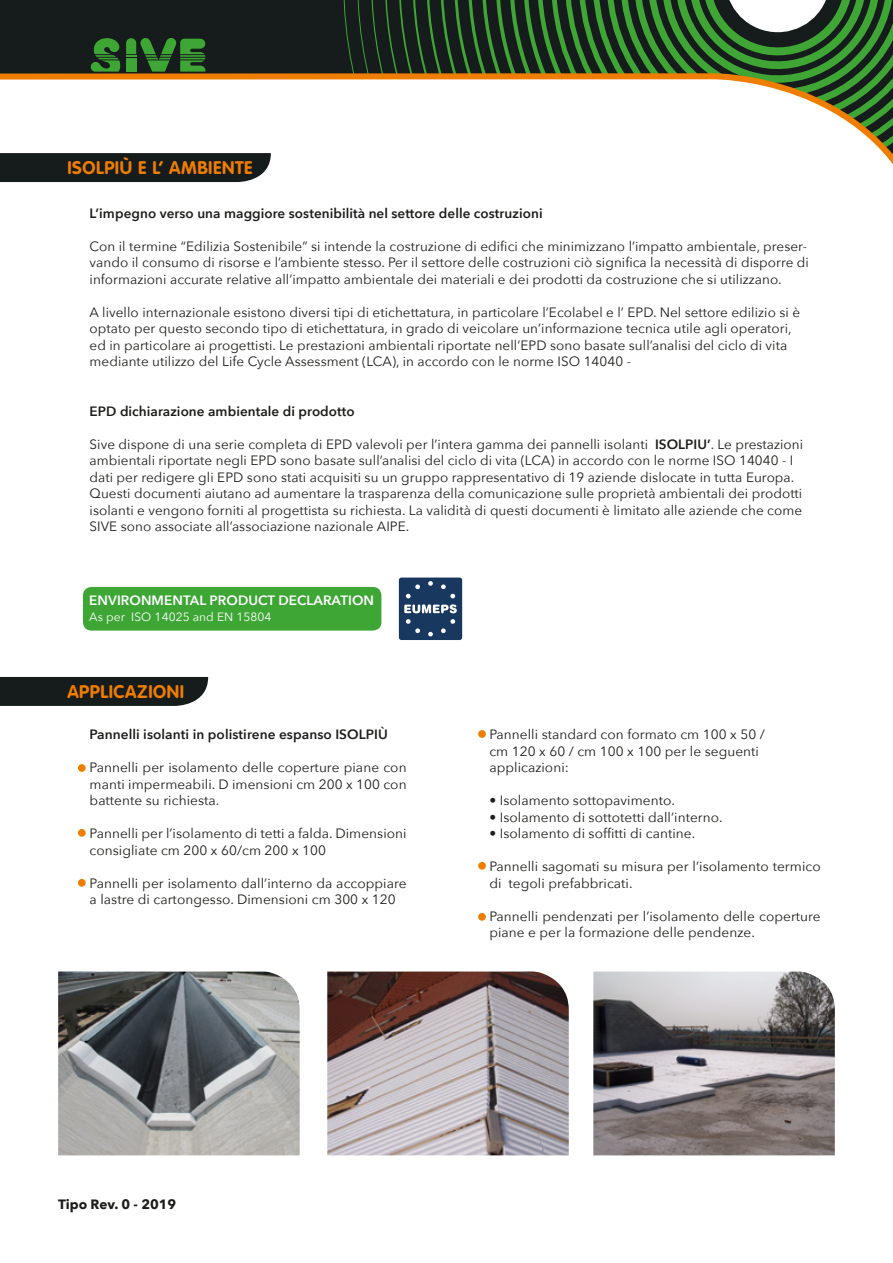
<style>
.page{position:relative;width:893px;height:1263px;background:#fff}
.page>*{position:absolute;margin:0;border:0;box-sizing:border-box;transform-origin:0 0}
.t1{font:700 18px "VAG Rounded LT";letter-spacing:.03em;color:#ef7d00}
.t2{font:13.5px/16.5px "Avenir Next";letter-spacing:.005em;color:#1d1d1b}
.t3{font:600 13.5px "Avenir Next";letter-spacing:.005em;color:#1d1d1b}
.t4{font:600 13.5px "Avenir Next";letter-spacing:.005em;color:#fff}
.t5{font:700 13.5px "Avenir Next";color:#1d1d1b}
.t6{font:12px "Avenir Next";letter-spacing:.005em;color:#fff}
.s1{font-weight:600}
</style>
<div class="page">
<div style="left:83px;top:587px;width:298px;height:44px;background:#3ea635;border-radius:9px"></div>
<div style="left:0;top:0;width:343px;height:71px;background:#161b1c"></div>
<svg style="left:343px;top:0;width:550px;height:71px;background:#305531"></svg>
<svg style="left:0;top:71px;width:893px;height:112px"></svg>
<svg style="left:126px;top:37px;width:79px;height:35px;background:#2c6829"></svg>
<svg style="left:91px;top:38px;width:29px;height:34px"></svg>
<div style="left:0;top:153px;width:271px;height:29px;background:#161b1c"></div>
<div style="left:0;top:677px;width:208px;height:29px;background:#161b1c"></div>
<div style="left:399px;top:577px;width:63px;height:63px;background:#18385f;border-radius:3px"></div>
<svg style="left:404px;top:581px;width:53px;height:55px"></svg>
<div style="left:478px;top:730px;width:8px;height:8px;background:#ef7d00;border-radius:50%"></div>
<div style="left:478px;top:913px;width:8px;height:8px;background:#ef7d00;border-radius:50%"></div>
<div style="left:478px;top:862px;width:8px;height:8px;background:#ef7d00;border-radius:50%"></div>
<div style="left:78px;top:764px;width:8px;height:8px;background:#ef7d00;border-radius:50%"></div>
<div style="left:78px;top:829px;width:8px;height:8px;background:#ef7d00;border-radius:50%"></div>
<div style="left:78px;top:879px;width:8px;height:8px;background:#ef7d00;border-radius:50%"></div>
<img style="left:58px;top:971px;width:242px;height:184px">
<img style="left:327px;top:971px;width:242px;height:184px">
<img style="left:593px;top:971px;width:242px;height:184px">
<h1 class="t1" style="left:67px;top:157px;width:187px">ISOLPIÙ E L’ AMBIENTE</h1>
<p class="t3" style="left:90px;top:201px;width:455px">L’impegno verso una maggiore sostenibilità nel settore delle costruzioni</p>
<p class="t2" style="left:90px;top:237px;width:721px">Con il termine “Edilizia Sostenibile” si intende la costruzione di edifici che minimizzano l’impatto ambientale, preser&shy;vando il consumo di risorse e l’ambiente stesso. Per il settore delle costruzioni ciò significa la necessità di disporre di informazioni accurate relative all’impatto ambientale dei materiali e dei prodotti da costruzione che si utilizzano.</p>
<p class="t2" style="left:90px;top:303px;width:712px">A livello internazionale esistono diversi tipi di etichettatura, in particolare l’Ecolabel e l’ EPD. Nel settore edilizio si è optato per questo secondo tipo di etichettatura, in grado di veicolare un’informazione tecnica utile agli operatori, ed in particolare ai progettisti. Le prestazioni ambientali riportate nell’EPD sono basate sull’analisi del ciclo di vita mediante utilizzo del Life Cycle Assessment (LCA), in accordo con le norme ISO 14040 -</p>
<p class="t3" style="left:90px;top:399px;width:266px">EPD dichiarazione ambientale di prodotto</p>
<p class="t2" style="left:90px;top:435px;width:715px">Sive dispone di una serie completa di EPD valevoli per l’intera gamma dei pannelli isolanti <span class="s1">ISOLPIU’</span>. Le prestazioni ambientali riportate negli EPD sono basate sull’analisi del ciclo di vita (LCA) in accordo con le norme ISO 14040 - I dati per redigere gli EPD sono stati acquisiti su un gruppo rappresentativo di 19 aziende dislocate in tutta Europa.<br>Questi documenti aiutano ad aumentare la trasparenza della comunicazione sulle proprietà ambientali dei prodotti isolanti e vengono forniti al progettista su richiesta. La validità di questi documenti è limitato alle aziende che come SIVE sono associate all’associazione nazionale AIPE.</p>
<p class="t4" style="left:89px;top:588px;width:286px">ENVIRONMENTAL PRODUCT DECLARATION</p>
<p class="t6" style="left:89px;top:607px;width:184px">As per ISO 14025 and EN 15804</p>
<h1 class="t1" style="left:67px;top:681px;width:118px">APPLICAZIONI</h1>
<p class="t3" style="left:90px;top:723px;width:300px">Pannelli isolanti in polistirene espanso ISOLPIÙ</p>
<p class="t2" style="left:90px;top:759px;width:319px;text-align:justify">Pannelli per isolamento delle coperture piane con manti impermeabili. D imensioni cm 200 x 100 con battente su richiesta.</p>
<p class="t2" style="left:90px;top:825px;width:319px">Pannelli per l’isolamento di tetti a falda. Dimensioni consigliate cm 200 x 60/cm 200 x 100</p>
<p class="t2" style="left:90px;top:874px;width:319px">Pannelli per isolamento dall’interno da accoppiare a lastre di cartongesso. Dimensioni cm 300 x 120</p>
<p class="t2" style="left:489px;top:726px;width:277px">Pannelli standard con formato cm 100 x 50 / cm 120 x 60 / cm 100 x 100 per le seguenti applicazioni:</p>
<p class="t2" style="left:489px;top:792px;width:187px">• Isolamento sottopavimento.</p>
<p class="t2" style="left:489px;top:808px;width:235px">• Isolamento di sottotetti dall’interno.</p>
<p class="t2" style="left:489px;top:825px;width:207px">• Isolamento di soffitti di cantine.</p>
<p class="t2" style="left:489px;top:858px;width:333px">Pannelli sagomati su misura per l’isolamento termico di tegoli prefabbricati.</p>
<p class="t2" style="left:489px;top:907px;width:333px">Pannelli pendenzati per l’isolamento delle coperture piane e per la formazione delle pendenze.</p>
<p class="t5" style="left:58px;top:1193px;width:120px">Tipo Rev. 0 - 2019</p>
</div>
